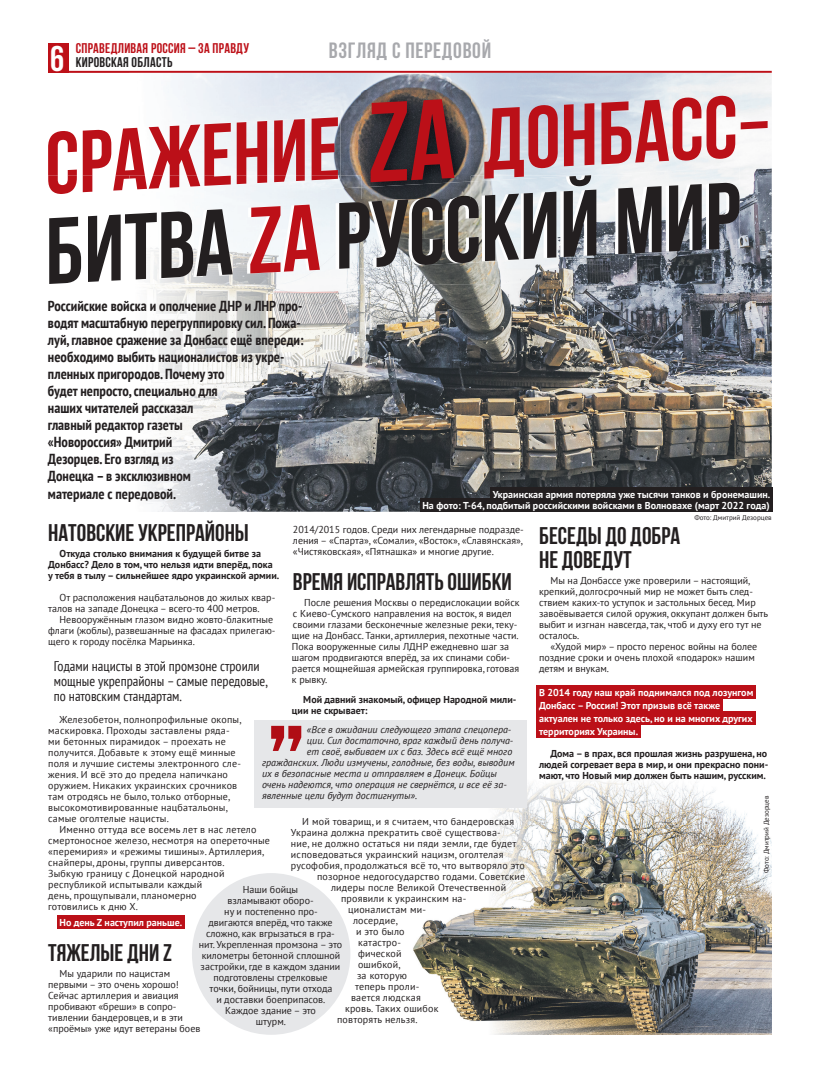
<style>
.page{position:relative;width:820px;height:1078px;background:#fff}
.page>*{position:absolute;margin:0;border:0;box-sizing:border-box;transform-origin:0 0}
.t1{font:700 93.7px "Bebas Neue";color:#231f20}
.t2{font:700 87.7px "Bebas Neue";color:#bb1018}
.t3{font:700 35.5px "Bebas Neue";color:#fff}
.t4{font:700 24px/24px "Bebas Neue";color:#231f20}
.t5{font:700 22px "Bebas Neue";letter-spacing:.03em;color:#a8a9ad}
.t6{font:700 condensed 14.5px/17px "PT Sans";color:#231f20}
.t7{font:condensed 14px/15px "PT Sans";color:#231f20}
.t8{font:700 14px "Bebas Neue";letter-spacing:.02em;color:#bd1018}
.t9{font:700 14px "Bebas Neue";letter-spacing:.02em;color:#231f20}
.t10{font:10px/11px "PT Sans";color:#231f20}
.t11{font:10px/11px "PT Sans";letter-spacing:.02em;color:#231f20}
.t12{font:700 10px/11px "PT Sans";color:#231f20}
.t13{font:italic 10px "PT Sans";color:#231f20}
.t14{font:700 10px/13px "PT Sans";color:#fff}
.t15{font:7px "PT Sans";color:#231f20}
.s1{font-size:76.9px}
.s2{color:#bd1018}
</style>
<div class="page">
<hr style="left:69px;top:71px;width:702px;height:2px;background:#bd1018">
<div style="left:48px;top:43px;width:21px;height:30px;background:#bd1018"></div>
<img style="left:413px;top:920px;width:31px;height:68px">
<img style="left:494px;top:1033px;width:277px;height:2px">
<img style="left:444px;top:828px;width:327px;height:205px">
<svg style="left:439px;top:776px;width:311px;height:52px"></svg>
<div style="left:254px;top:719px;width:272px;height:88px;background:#e6e7e9"></div>
<img style="left:164px;top:511px;width:572px;height:1px">
<img style="left:450px;top:73px;width:321px;height:101px">
<img style="left:168px;top:73px;width:282px;height:33px">
<img style="left:308px;top:106px;width:53px;height:69px">
<img style="left:736px;top:174px;width:35px;height:313px">
<img style="left:470px;top:174px;width:119px;height:1px">
<img style="left:137px;top:284px;width:599px;height:227px">
<img style="left:146px;top:116px;width:194px;height:59px">
<img style="left:589px;top:167px;width:150px;height:82px">
<svg style="left:271px;top:725px;width:30px;height:25px"></svg>
<div style="left:57px;top:915px;width:127px;height:13px;background:#bb1018"></div>
<div style="left:536px;top:685px;width:219px;height:13px;background:#bb1018"></div>
<div style="left:536px;top:698px;width:186px;height:13px;background:#bb1018"></div>
<div style="left:536px;top:711px;width:219px;height:13px;background:#bb1018"></div>
<div style="left:536px;top:724px;width:104px;height:13px;background:#bb1018"></div>
<img style="left:470px;top:175px;width:58px;height:3px">
<img style="left:211px;top:175px;width:150px;height:27px">
<img style="left:236px;top:202px;width:85px;height:55px">
<img style="left:165px;top:202px;width:71px;height:82px">
<img style="left:629px;top:259px;width:107px;height:25px">
<img style="left:558px;top:259px;width:71px;height:25px">
<img style="left:236px;top:257px;width:322px;height:27px">
<img style="left:48px;top:175px;width:81px;height:19px">
<img style="left:129px;top:175px;width:211px;height:15px">
<img style="left:528px;top:175px;width:208px;height:84px">
<img style="left:424px;top:178px;width:104px;height:61px">
<img style="left:321px;top:187px;width:103px;height:52px">
<img style="left:321px;top:239px;width:207px;height:31px">
<img style="left:361px;top:91px;width:109px;height:90px">
<img style="left:361px;top:181px;width:109px;height:18px">
<div style="left:192px;top:872px;width:158px;height:162px;background:#e6e7e9;border-radius:50%"></div>
<div style="left:489px;top:487px;width:283px;height:13px;background:#231f20"></div>
<div style="left:419px;top:498px;width:353px;height:13px;background:#231f20"></div>
<svg style="left:370px;top:97px;width:84px;height:85px"></svg>
<h3 class="t8" style="left:76px;top:41px;width:175px">СПРАВЕДЛИВАЯ РОССИЯ – ЗА ПРАВДУ</h3>
<h3 class="t3" style="left:50px;top:39px;width:16px">6</h3>
<h3 class="t9" style="left:76px;top:55px;width:98px">КИРОВСКАЯ ОБЛАСТЬ</h3>
<h3 class="t5" style="left:329px;top:38px;width:164px">ВЗГЛЯД С ПЕРЕДОВОЙ</h3>
<h2 class="t2" style="left:478px;top:92px;width:287px;rotate:-3deg">ДОНБАСС <span class="s1">–</span></h2>
<h2 class="t2" style="left:41px;top:116px;width:297px;rotate:-3deg">СРАЖЕНИЕ</h2>
<h1 class="t1" style="left:41px;top:200px;width:697px;rotate:-3deg">БИТВА <span class="s2">ZА</span> РУССКИЙ МИР</h1>
<p class="t6" style="left:48px;top:297px;width:257px">Российские войска и ополчение ДНР и ЛНР про&shy;водят масштабную перегруппировку сил. Пожа&shy;луй, главное сражение за Донбасс ещё впереди: необходимо выбить националистов из укре&shy;пленных пригородов. Почему это<br>будет непросто, специально для<br>наших читателей рассказал<br>главный редактор газеты<br>«Новороссия» Дмитрий<br>Дезорцев. Его взгляд из<br>Донецка – в эксклюзивном<br>материале с передовой.</p>
<p class="t10" style="left:293px;top:524px;width:232px;text-align:justify">2014/2015 годов. Среди них легендарные подразде&shy;ления – «Спарта», «Сомали», «Восток», «Славянская», «Чистяковская», «Пятнашка» и многие другие.</p>
<h3 class="t4" style="left:293px;top:569px;width:220px">ВРЕМЯ ИСПРАВЛЯТЬ ОШИБКИ</h3>
<p class="t10" style="left:292px;top:597px;width:229px;text-indent:12px">После решения Москвы о передислокации войск с Киево-Сумского направления на восток, я видел своими глазами бесконечные железные реки, теку&shy;щие на Донбасс. Танки, артиллерия, пехотные части.<br>Пока вооруженные силы ЛДНР ежедневно шаг за шагом продвигаются вперёд, за их спинами соби&shy;рается мощнейшая армейская группировка, готовая к рывку.</p>
<p class="t12" style="left:292px;top:694px;width:226px;text-indent:11px">Мой давний знакомый, офицер Народной мили&shy;ции не скрывает:</p>
<p class="t14" style="left:422px;top:488px;width:349px;line-height:11px;text-align:right">Украинская армия потеряла уже тысячи танков и бронемашин.<br>На фото: Т-64, подбитый российскими войсками в Волновахе (март 2022 года)</p>
<p class="t15" style="left:694px;top:513px;width:79px">Фото: Дмитрий Дезорцев</p>
<h3 class="t4" style="left:48px;top:520px;width:202px">НАТОВСКИЕ УКРЕПРАЙОНЫ</h3>
<p class="t12" style="left:48px;top:547px;width:232px;text-indent:11px">Откуда столько внимания к будущей битве за<br>Донбасс? Дело в том, что нельзя идти вперёд, пока у тебя в тылу – сильнейшее ядро украинской армии.</p>
<p class="t10" style="left:48px;top:591px;width:228px;text-indent:11px">От расположения нацбатальонов до жилых квар&shy;талов на западе Донецка – всего-то 400 метров.</p>
<p class="t10" style="left:48px;top:613px;width:229px;text-indent:11px">Невооружённым глазом видно жовто-блакитные флаги (жоблы), развешанные на фасадах прилегаю&shy;щего к городу посёлка Марьинка.</p>
<h3 class="t7" style="left:54px;top:658px;width:215px">Годами нацисты в этой промзоне строили мощные укрепрайоны – самые передовые, по натовским стандартам.</h3>
<p class="t11" style="left:48px;top:713px;width:194px;text-indent:11px">Железобетон, полнопрофильные окопы, маскировка. Проходы заставлены ряда&shy;ми бетонных пирамидок – проехать не получится. Добавьте к этому ещё минные поля и лучшие системы электронного сле&shy;жения. И всё это до предела напичкано оружием. Никаких украинских срочников там отродясь не было, только отборные, высокомотивированные нацбатальоны, самые оголтелые нацисты.</p>
<p class="t11" style="left:48px;top:823px;width:223px;text-indent:11px">Именно оттуда все восемь лет в нас летело смертоносное железо, несмотря на опереточные «перемирия» и «режимы тишины». Артиллерия, снайперы, дроны, группы диверсантов.<br>Зыбкую границу с Донецкой народной республикой испытывали каждый<br>день, прощупывали, планомерно<br>готовились к дню X.</p>
<p class="t14" style="left:60px;top:915px;width:124px">Но день Z наступил раньше.</p>
<h3 class="t4" style="left:48px;top:940px;width:125px">ТЯЖЕЛЫЕ ДНИ Z</h3>
<p class="t10" style="left:48px;top:967px;width:154px;text-indent:11px">Мы ударили по нацистам первыми – это очень хорошо!<br>Сейчас артиллерия и авиация пробивают «бреши» в сопро&shy;тивлении бандеровцев, и в эти «проёмы» уже идут ветераны боев</p>
<h3 class="t4" style="left:539px;top:523px;width:143px">БЕСЕДЫ ДО ДОБРА<br>НЕ ДОВЕДУТ</h3>
<p class="t10" style="left:539px;top:574px;width:230px;text-indent:11px">Мы на Донбассе уже проверили – настоящий, крепкий, долгосрочный мир не может быть след&shy;ствием каких-то уступок и застольных бесед. Мир завоёвывается силой оружия, оккупант должен быть выбит и изгнан навсегда, так, чтоб и духу его тут не осталось.</p>
<p class="t10" style="left:539px;top:640px;width:220px;text-indent:11px">«Худой мир» – просто перенос войны на более поздние сроки и очень плохой «подарок» нашим детям и внукам.</p>
<p class="t14" style="left:539px;top:685px;width:216px">В 2014 году наш край поднимался под лозунгом Донбасс – Россия! Этот призыв всё также актуален не только здесь, но и на многих других территориях Украины.</p>
<p class="t12" style="left:539px;top:747px;width:231px;text-align:justify;text-indent:11px">Дома – в прах, вся прошлая жизнь разрушена, но людей согревает вера в мир, и они прекрасно пони&shy;мают, что Новый мир должен быть нашим, русским.</p>
<p class="t13" style="left:307px;top:723px;width:206px">«Все в ожидании следующего этапа спецопера-</p>
<p class="t13" style="left:307px;top:734px;width:208px">ции. Сил достаточно, враг каждый день получа-</p>
<p class="t13" style="left:307px;top:745px;width:207px">ет своё, выбиваем их с баз. Здесь всё ещё много</p>
<p class="t13" style="left:262px;top:756px;width:254px">гражданских. Люди измучены, голодные, без воды, выводим</p>
<p class="t13" style="left:262px;top:767px;width:236px">их в безопасные места и отправляем в Донецк. Бойцы</p>
<p class="t13" style="left:262px;top:778px;width:246px">очень надеются, что операция не свернётся, и все её за-</p>
<p class="t13" style="left:262px;top:789px;width:157px">явленные цели будут достигнуты».</p>
<p class="t15" style="left:761px;top:872px;width:79px;rotate:-90deg">Фото: Дмитрий Дезорцев</p>
<p class="t11" style="left:302px;top:815px;width:213px">И мой товарищ, и я считаем, что бандеровская</p>
<p class="t11" style="left:291px;top:826px;width:211px">Украина должна прекратить своё существова-</p>
<p class="t11" style="left:291px;top:837px;width:227px">ние, не должно остаться ни пяди земли, где будет</p>
<p class="t11" style="left:291px;top:848px;width:214px">исповедоваться украинский нацизм, оголтелая</p>
<p class="t11" style="left:291px;top:859px;width:235px">русофобия, продолжаться всё то, что вытворяло это</p>
<p class="t11" style="left:317px;top:870px;width:210px">позорное недогосударство годами. Советские</p>
<p class="t11" style="left:331px;top:881px;width:176px">лидеры после Великой Отечественной</p>
<p class="t11" style="left:341px;top:892px;width:127px">проявили к украинским на-</p>
<p class="t11" style="left:348px;top:903px;width:79px">ционалистам ми-</p>
<p class="t11" style="left:353px;top:914px;width:46px">лосердие,</p>
<p class="t10" style="left:356px;top:925px;width:50px">и это было</p>
<p class="t11" style="left:358px;top:936px;width:44px">катастро-</p>
<p class="t11" style="left:358px;top:947px;width:45px">фической</p>
<p class="t11" style="left:358px;top:958px;width:44px">ошибкой,</p>
<p class="t10" style="left:357px;top:969px;width:52px">за которую</p>
<p class="t11" style="left:355px;top:980px;width:66px">теперь проли-</p>
<p class="t11" style="left:351px;top:991px;width:71px">вается людская</p>
<p class="t11" style="left:345px;top:1002px;width:95px">кровь. Таких ошибок</p>
<p class="t11" style="left:337px;top:1013px;width:82px">повторять нельзя.</p>
<p class="t10" style="left:199px;top:883px;width:145px;text-align:center">Наши бойцы<br>взламывают оборо-<br>ну и постепенно про-<br>двигаются вперёд, что также сложно, как вгрызаться в гра&shy;нит. Укрепленная промзона – это километры бетонной сплошной застройки, где в каждом здании подготовлены стрелковые<br>точки, бойницы, пути отхода<br>и доставки боеприпасов.<br>Каждое здание – это<br>штурм.</p>
</div>
